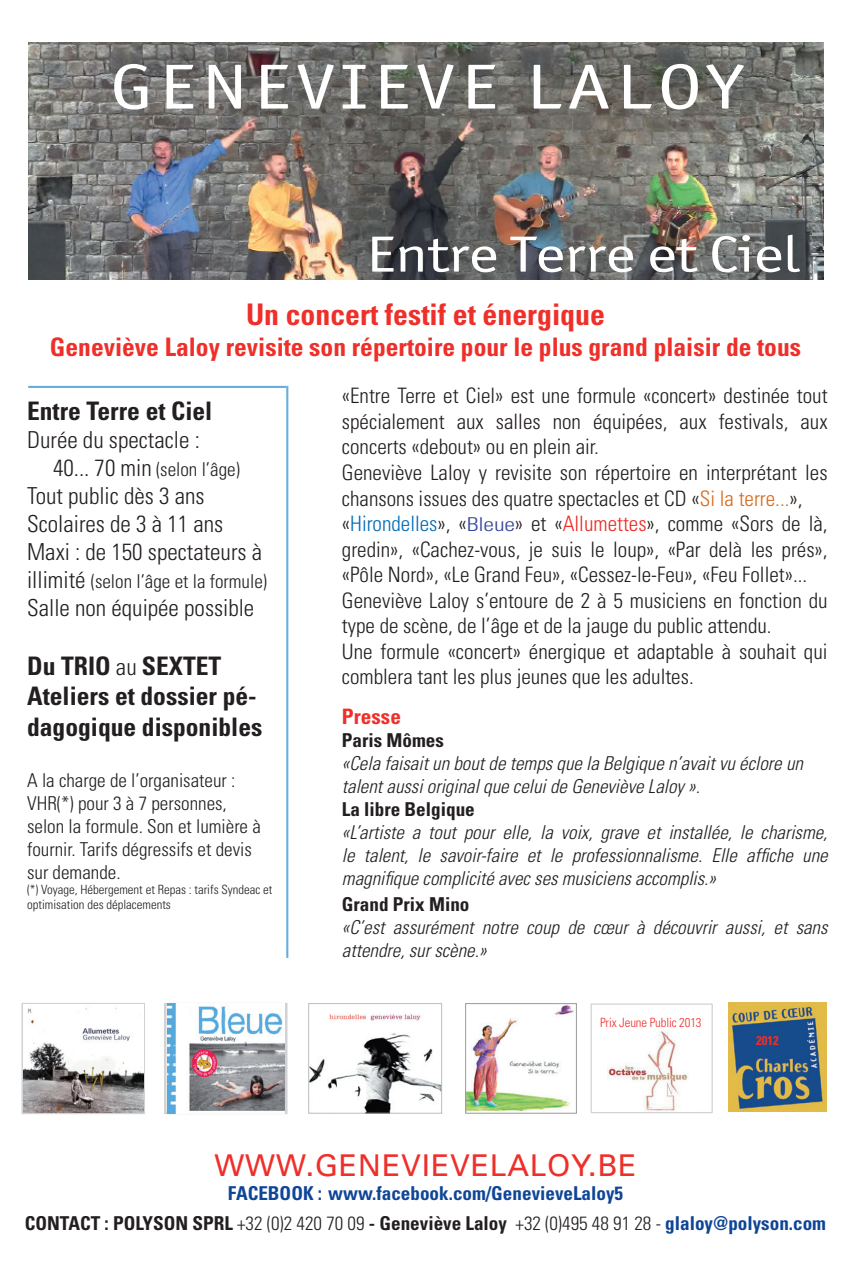
<style>
.page{position:relative;width:851px;height:1276px;background:#fff}
.page>*{position:absolute;margin:0;border:0;box-sizing:border-box;transform-origin:0 0}
.t1{font:63.75px "Officina Sans ITCTT Book";letter-spacing:.075em;color:#fff;scale:1.25 1}
.t2{font:51px "Officina Sans ITCTT Book";letter-spacing:-.01em;color:#fff;scale:1.25 1}
.t3{font:30px "Univers";letter-spacing:.025em;color:#ee2f2a}
.t4{font:700 condensed 29.75px "Univers";color:#ee2f2a}
.t5{font:700 condensed 25.5px/30.5px "Univers";color:#231f20}
.t6{font:700 condensed 25.5px "Univers";color:#ee2f2a}
.t7{font:300 condensed 23.5px/28px "Univers";color:#231f20}
.t8{font:300 condensed 21.25px/25.5px "Univers";color:#231f20}
.t9{font:700 condensed 21.25px "Univers";color:#ee2f2a}
.t10{font:italic 300 condensed 19.25px/23px "Univers";color:#231f20}
.t11{font:300 condensed 19.25px/23px "Univers";color:#231f20}
.t12{font:700 condensed 19.25px "Univers";color:#231f20}
.t13{font:700 condensed 19.25px "Univers";color:#0f4597}
.t14{font:300 condensed 12.75px/15.2px "Univers";color:#231f20}
.t15{font:300 condensed 12.75px "Univers";letter-spacing:-.01em;color:#ee2f2a}
.t16{font:700 condensed 12.75px "Univers";color:#ee2f2a}
.s1{font-size:23.5px}
.s2{font-weight:300;font-size:23.5px}
.s3{color:#d86b1a}
.s4{color:#006bb7}
.s5{font-size:19.25px;color:#37479d}
.s6{color:#ee2a23}
.s7{font-weight:300}
.s8{color:#0f4597}
</style>
<div class="page">
<div style="left:21px;top:1003px;width:124px;height:111px;border:2px solid #d1d2d4"></div>
<div style="left:164px;top:1003px;width:123px;height:111px;border:2px solid #d1d2d4"></div>
<div style="left:590px;top:1003px;width:122px;height:110px;border:1px solid #d1d2d4"></div>
<img style="left:28px;top:42px;width:795px;height:238px">
<img style="left:167px;top:1003px;width:118px;height:110px">
<hr style="left:28px;top:386px;width:258px;height:2px;background:#67aedd">
<hr style="left:286px;top:386px;width:2px;height:572px;background:#67aedd">
<img style="left:728px;top:1002px;width:98px;height:109px">
<img style="left:607px;top:1030px;width:81px;height:81px">
<img style="left:467px;top:1005px;width:107px;height:106px">
<div style="left:465px;top:1003px;width:111px;height:110px;border:1px solid #989b9f"></div>
<img style="left:310px;top:1014px;width:130px;height:97px">
<div style="left:308px;top:1003px;width:134px;height:110px;border:1px solid #bcbdc0"></div>
<img style="left:23px;top:1004px;width:121px;height:108px">
<h1 class="t1" style="left:110px;top:50px;width:507px">GENEVIEVE LALOY</h1>
<h2 class="t2" style="left:366px;top:225px;width:348px">Entre Terre et Ciel</h2>
<h3 class="t4" style="left:246px;top:296px;width:360px">Un concert festif et énergique</h3>
<p class="t6" style="left:50px;top:331px;width:752px">Geneviève Laloy revisite son répertoire pour le plus grand plaisir de tous</p>
<p class="t5" style="left:27px;top:395px;width:187px">Entre Terre et Ciel</p>
<p class="t7" style="left:27px;top:425px;width:174px">Durée du spectacle :</p>
<p class="t11" style="left:53px;top:457px;width:188px"><span class="s1">40... 70 min</span> (selon l’âge)</p>
<p class="t7" style="left:27px;top:481px;width:236px">Tout public dès 3 ans<br>Scolaires de 3 à 11 ans<br>Maxi : de 150 spectateurs à</p>
<p class="t11" style="left:27px;top:569px;width:241px"><span class="s1">illimité</span> (selon l’âge et la formule)</p>
<p class="t7" style="left:27px;top:593px;width:229px">Salle non équipée possible</p>
<p class="t5" style="left:27px;top:650px;width:237px">Du TRIO <span class="s2">au</span> SEXTET<br>Ateliers et dossier pé&shy;dagogique disponibles</p>
<p class="t11" style="left:27px;top:768px;width:235px">A la charge de l’organisateur :<br>VHR(*) pour 3 à 7 personnes, selon la formule. Son et lumière à fournir. Tarifs dégressifs et devis sur demande.</p>
<p class="t14" style="left:27px;top:881px;width:247px">(*) Voyage, Hébergement et Repas : tarifs Syndeac et optimisation des déplacements</p>
<p class="t8" style="left:342px;top:383px;width:487px">«Entre Terre et Ciel» est une formule «concert» destinée tout spécialement aux salles non équipées, aux festivals, aux concerts «debout» ou en plein air.<br>Geneviève Laloy y revisite son répertoire en interprétant les chansons issues des quatre spectacles et CD «<span class="s3">Si la terre...</span>», «<span class="s4">Hirondelles</span>», «<span class="s5">Bleue</span>» et «<span class="s6">Allumettes</span>», comme «Sors de là, gredin», «Cachez-vous, je suis le loup», «Par delà les prés», «Pôle Nord», «Le Grand Feu», «Cessez-le-Feu», «Feu Follet»...<br>Geneviève Laloy s’entoure de 2 à 5 musiciens en fonction du type de scène, de l’âge et de la jauge du public attendu.<br>Une formule «concert» énergique et adaptable à souhait qui comblera tant les plus jeunes que les adultes.</p>
<p class="t9" style="left:342px;top:704px;width:61px">Presse</p>
<p class="t12" style="left:342px;top:728px;width:103px">Paris Mômes</p>
<p class="t10" style="left:342px;top:752px;width:462px">«Cela faisait un bout de temps que la Belgique n’avait vu éclore un talent aussi original que celui de Geneviève Laloy ».</p>
<p class="t12" style="left:342px;top:797px;width:134px">La libre Belgique</p>
<p class="t10" style="left:342px;top:820px;width:487px;text-align:justify">«L’artiste a tout pour elle, la voix, grave et installée, le charisme, le talent, le savoir-faire et le professionnalisme. Elle affiche une magnifique complicité avec ses musiciens accomplis.»</p>
<p class="t12" style="left:342px;top:892px;width:129px">Grand Prix Mino</p>
<p class="t10" style="left:342px;top:915px;width:487px">«C’est assurément notre coup de cœur à découvrir aussi, et sans attendre, sur scène.»</p>
<p class="t15" style="left:600px;top:1015px;width:103px">Prix Jeune Public 2013</p>
<p class="t16" style="left:756px;top:1032px;width:24px">2012</p>
<h3 class="t3" style="left:214px;top:1147px;width:423px">WWW.GENEVIEVELALOY.BE</h3>
<p class="t13" style="left:228px;top:1181px;width:396px">FACEBOOK : www.facebook.com/GenevieveLaloy5</p>
<p class="t12" style="left:25px;top:1211px;width:802px">CONTACT : POLYSON SPRL <span class="s7">+32 (0)2 420 70 09</span> - Geneviève Laloy <span class="s7">+32 (0)495 48 91 28 -</span> <span class="s8">glaloy@polyson.com</span></p>
</div>
